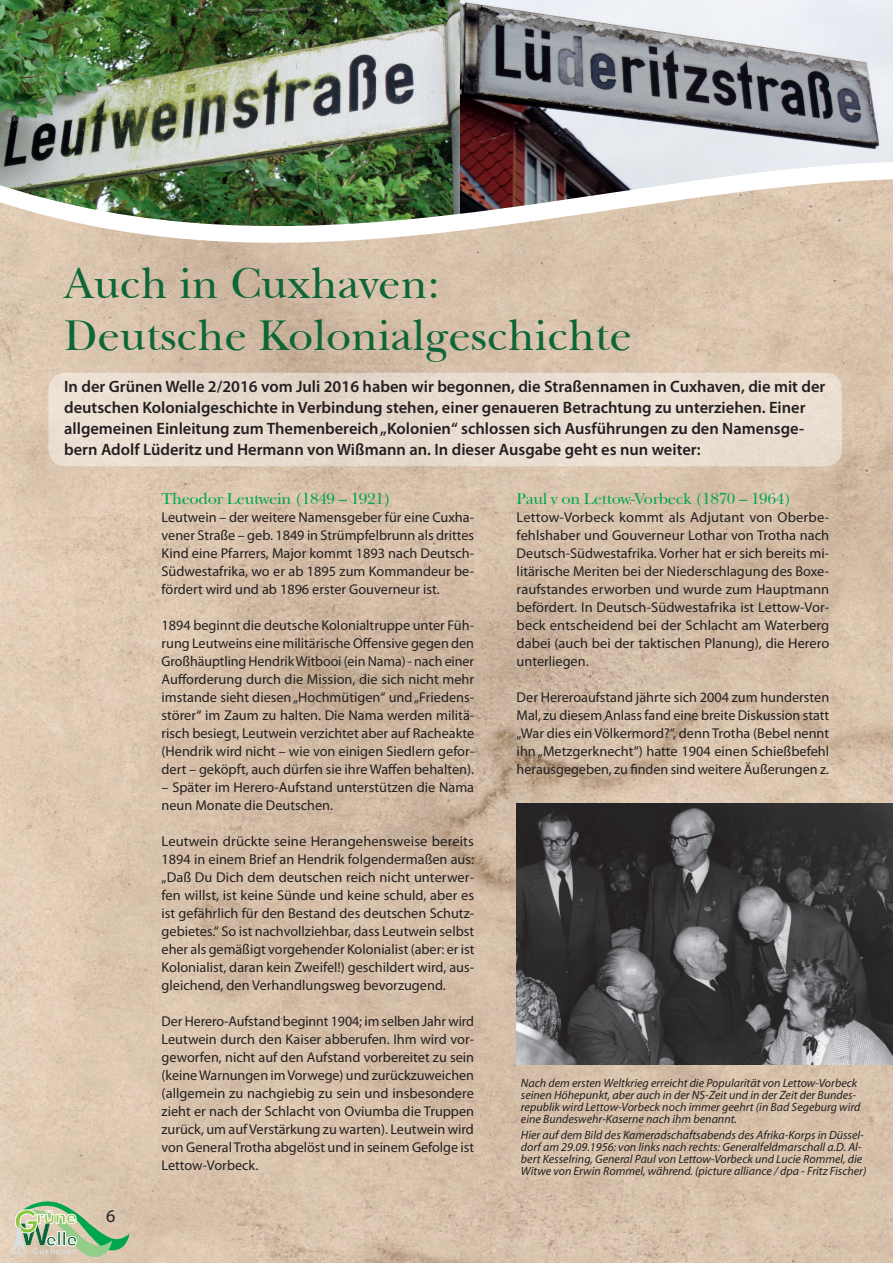
<style>
.page{position:relative;width:893px;height:1263px;background:#fff}
.page>*{position:absolute;margin:0;border:0;box-sizing:border-box;transform-origin:0 0}
.t1{font:45px/51.8px "Nebraska Plain";color:#0c6638}
.t2{font:18px "Myriad Pro";color:#231f20}
.t3{font:600 16.5px/21px "Myriad Pro";color:#231f20}
.t4{font:16.5px "Nebraska Plain";letter-spacing:-.02em;color:#00a54f}
.t5{font:14.25px/18px "Myriad Pro";color:#231f20;text-align:justify}
.t6{font:italic 12px/12px "Myriad Pro";color:#231f20}
</style>
<div class="page">
<img style="left:0;top:0;width:893px;height:179px">
<img style="left:0;top:179px;width:893px;height:1084px">
<div style="left:48px;top:373px;width:794px;height:93px;background:#e9ddd0;border-radius:17px"></div>
<svg style="left:11px;top:1200px;width:119px;height:57px;background:#b2c4a0"></svg>
<img style="left:517px;top:804px;width:376px;height:260px">
<h1 class="t1" style="left:64px;top:258px;width:569px">Auch in Cuxhaven:<br>Deutsche Kolonialgeschichte</h1>
<p class="t3" style="left:64px;top:376px;width:763px">In der Grünen Welle 2/2016 vom Juli 2016 haben wir begonnen, die Straßennamen in Cuxhaven, die mit der deutschen Kolonialgeschichte in Verbindung stehen, einer genaueren Betrachtung zu unterziehen. Einer allgemeinen Einleitung zum Themenbereich „Kolonien“ schlossen sich Ausführungen zu den Namensge&shy;bern Adolf Lüderitz und Hermann von Wißmann an. In dieser Ausgabe geht es nun weiter:</p>
<p class="t2" style="left:106px;top:1205px;width:11px">6</p>
<p class="t4" style="left:162px;top:489px;width:231px">Theodor Leutwein (1849 – 1921)</p>
<p class="t5" style="left:162px;top:508px;width:314px">Leutwein – der weitere Namensgeber für eine Cuxha&shy;vener Straße – geb. 1849 in Strümpfelbrunn als drittes Kind eine Pfarrers, Major kommt 1893 nach Deutsch-Südwestafrika, wo er ab 1895 zum Kommandeur be&shy;fördert wird und ab 1896 erster Gouverneur ist.</p>
<p class="t5" style="left:162px;top:616px;width:314px">1894 beginnt die deutsche Kolonialtruppe unter Füh&shy;rung Leutweins eine militärische Offensive gegen den Großhäuptling Hendrik Witbooi (ein Nama) - nach einer Aufforderung durch die Mission, die sich nicht mehr imstande sieht diesen „Hochmütigen“ und „Friedens&shy;störer“ im Zaum zu halten. Die Nama werden militä&shy;risch besiegt, Leutwein verzichtet aber auf Racheakte (Hendrik wird nicht – wie von einigen Siedlern gefor&shy;dert – geköpft, auch dürfen sie ihre Waffen behalten).</p>
<p class="t5" style="left:162px;top:778px;width:314px">– Später im Herero-Aufstand unterstützen die Nama neun Monate die Deutschen.</p>
<p class="t5" style="left:162px;top:832px;width:314px">Leutwein drückte seine Herangehensweise bereits 1894 in einem Brief an Hendrik folgendermaßen aus: „Daß Du Dich dem deutschen reich nicht unterwer&shy;fen willst, ist keine Sünde und keine schuld, aber es ist gefährlich für den Bestand des deutschen Schutz&shy;gebietes.“ So ist nachvollziehbar, dass Leutwein selbst eher als gemäßigt vorgehender Kolonialist (aber: er ist Kolonialist, daran kein Zweifel!) geschildert wird, aus&shy;gleichend, den Verhandlungsweg bevorzugend.</p>
<p class="t5" style="left:162px;top:1012px;width:314px">Der Herero-Aufstand beginnt 1904; im selben Jahr wird Leutwein durch den Kaiser abberufen. Ihm wird vor&shy;geworfen, nicht auf den Aufstand vorbereitet zu sein (keine Warnungen im Vorwege) und zurückzuweichen (allgemein zu nachgiebig zu sein und insbesondere zieht er nach der Schlacht von Oviumba die Truppen zurück, um auf Verstärkung zu warten). Leutwein wird von General Trotha abgelöst und in seinem Gefolge ist Lettow-Vorbeck.</p>
<p class="t4" style="left:517px;top:489px;width:276px">Paul v on Lettow-Vorbeck (1870 – 1964)</p>
<p class="t5" style="left:517px;top:508px;width:314px">Lettow-Vorbeck kommt als Adjutant von Oberbe&shy;fehlshaber und Gouverneur Lothar von Trotha nach Deutsch-Südwestafrika. Vorher hat er sich bereits mi&shy;litärische Meriten bei der Niederschlagung des Boxe&shy;raufstandes erworben und wurde zum Hauptmann befördert. In Deutsch-Südwestafrika ist Lettow-Vor&shy;beck entscheidend bei der Schlacht am Waterberg dabei (auch bei der taktischen Planung), die Herero unterliegen.</p>
<p class="t5" style="left:517px;top:688px;width:314px">Der Hereroaufstand jährte sich 2004 zum hundersten Mal, zu diesem Anlass fand eine breite Diskussion statt „War dies ein Völkermord?“, denn Trotha (Bebel nennt ihn „Metzgerknecht“) hatte 1904 einen Schießbefehl herausgegeben, zu finden sind weitere Äußerungen z.</p>
<p class="t6" style="left:521px;top:1077px;width:341px">Nach dem ersten Weltkrieg erreicht die Popularität von Lettow-Vorbeck seinen Höhepunkt, aber auch in der NS-Zeit und in der Zeit der Bundes&shy;republik wird Lettow-Vorbeck noch immer geehrt (in Bad Segeburg wird eine Bundeswehr-Kaserne nach ihm benannt.</p>
<p class="t6" style="left:521px;top:1129px;width:347px">Hier auf dem Bild des Kameradschaftsabends des Afrika-Korps in Düssel&shy;dorf am 29.09.1956: von links nach rechts: Generalfeldmarschall a.D. Al&shy;bert Kesselring, General Paul von Lettow-Vorbeck und Lucie Rommel, die Witwe von Erwin Rommel, während. (picture alliance / dpa - Fritz Fischer)</p>
</div>
